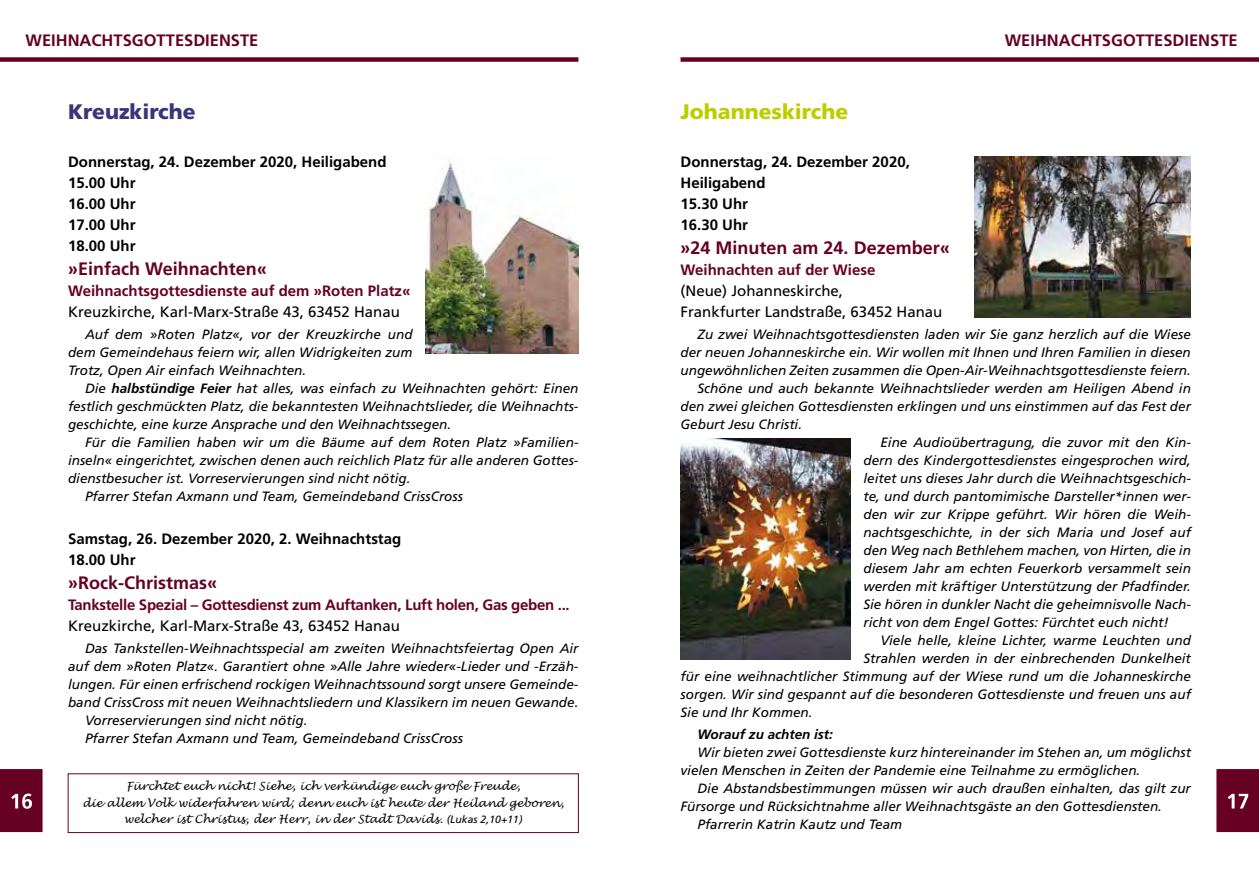
<style>
.page{position:relative;width:1259px;height:893px;background:#fff}
.page>*{position:absolute;margin:0;border:0;box-sizing:border-box;transform-origin:0 0}
.t1{font:900 21px "Frutiger LT";color:#bdcd00}
.t2{font:900 21px "Frutiger LT";color:#3a357c}
.t3{font:700 18px "Frutiger LT";color:#670124}
.t4{font:700 16.5px "Frutiger LT";color:#670124}
.t5{font:700 15px/21px "Frutiger LT";color:#000}
.t6{font:15px/21px "Frutiger LT";color:#000}
.t7{font:700 15px "Frutiger LT";letter-spacing:-.02em;color:#670124}
.t8{font:700 15px "Frutiger LT";color:#670124}
.t9{font:italic 13.5px/18px "Frutiger LT";color:#000;text-align:justify}
.t10{font:italic 700 13.5px "Frutiger LT";color:#000}
.t11{font:italic 11.25px/16.5px "Lucida Handwriting";color:#000;text-align:center}
.s1{font-weight:700}
.s2{font-family:"Frutiger LT";font-size:10.5px}
</style>
<div class="page">
<div style="left:0;top:57px;width:578px;height:5px;background:#670124"></div>
<div style="left:680px;top:57px;width:579px;height:5px;background:#670124"></div>
<svg style="left:1216px;top:769px;width:43px;height:63px;background:#6f0e2f"></svg>
<svg style="left:0;top:769px;width:43px;height:63px;background:#701131"></svg>
<img style="left:425px;top:162px;width:153px;height:191px">
<div style="left:68px;top:773px;width:511px;height:60px;border:1px solid #670124"></div>
<img style="left:680px;top:438px;width:170px;height:221px">
<img style="left:974px;top:156px;width:217px;height:162px">
<p class="t4" style="left:26px;top:31px;width:234px">Weihnachtsgottesdienste</p>
<p class="t4" style="left:1004px;top:31px;width:234px">Weihnachtsgottesdienste</p>
<h1 class="t2" style="left:68px;top:99px;width:129px">Kreuzkirche</h1>
<p class="t5" style="left:68px;top:151px;width:320px">Donnerstag, 24. Dezember 2020, Heiligabend<br>15.00 Uhr<br>16.00 Uhr<br>17.00 Uhr<br>18.00 Uhr</p>
<h2 class="t3" style="left:68px;top:258px;width:200px">»Einfach Weihnachten«</h2>
<p class="t8" style="left:68px;top:282px;width:344px">Weihnachtsgottesdienste auf dem »Roten Platz«</p>
<p class="t6" style="left:68px;top:301px;width:333px">Kreuzkirche, Karl-Marx-Straße 43, 63452 Hanau</p>
<p class="t9" style="left:68px;top:326px;width:346px;text-indent:17px">Auf dem »Roten Platz«, vor der Kreuzkirche und dem Gemeindehaus feiern wir, allen Widrigkeiten zum Trotz, Open Air einfach Weihnachten.</p>
<p class="t9" style="left:68px;top:380px;width:512px;text-indent:17px">Die <span class="s1">halbstündige Feier</span> hat alles, was einfach zu Weihnachten gehört: Einen festlich geschmückten Platz, die bekanntesten Weihnachtslieder, die Weihnachts&shy;geschichte, eine kurze Ansprache und den Weihnachtssegen.</p>
<p class="t9" style="left:85px;top:434px;width:495px">Für die Familien haben wir um die Bäume auf dem Roten Platz »Familien-</p>
<p class="t9" style="left:68px;top:452px;width:512px">inseln« eingerichtet, zwischen denen auch reichlich Platz für alle anderen Gottes-</p>
<p class="t9" style="left:68px;top:469px;width:344px">dienstbesucher ist. Vorreservierungen sind nicht nötig.</p>
<p class="t9" style="left:85px;top:487px;width:379px">Pfarrer Stefan Axmann und Team, Gemeindeband CrissCross</p>
<p class="t5" style="left:68px;top:528px;width:335px">Samstag, 26. Dezember 2020, 2. Weihnachtstag<br>18.00 Uhr</p>
<h2 class="t3" style="left:68px;top:572px;width:151px">»Rock-Christmas«</h2>
<p class="t7" style="left:68px;top:596px;width:503px">Tankstelle Spezial – Gottesdienst zum Auftanken, Luft holen, Gas geben ...</p>
<p class="t6" style="left:68px;top:615px;width:333px">Kreuzkirche, Karl-Marx-Straße 43, 63452 Hanau</p>
<p class="t9" style="left:85px;top:640px;width:495px">Das Tankstellen-Weihnachtsspecial am zweiten Weihnachtsfeiertag Open Air</p>
<p class="t9" style="left:68px;top:658px;width:512px">auf dem »Roten Platz«. Garantiert ohne »Alle Jahre wieder«-Lieder und -Erzäh-</p>
<p class="t9" style="left:68px;top:676px;width:512px">lungen. Für einen erfrischend rockigen Weihnachtssound sorgt unsere Gemeinde-</p>
<p class="t9" style="left:68px;top:694px;width:512px">band CrissCross mit neuen Weihnachtsliedern und Klassikern im neuen Gewande.</p>
<p class="t9" style="left:85px;top:712px;width:224px">Vorreservierungen sind nicht nötig.</p>
<p class="t9" style="left:85px;top:730px;width:379px">Pfarrer Stefan Axmann und Team, Gemeindeband CrissCross</p>
<p class="t11" style="left:82px;top:778px;width:483px">Fürchtet euch nicht! Siehe, ich verkündige euch große Freude,<br>die allem Volk widerfahren wird; denn euch ist heute der Heiland geboren, welcher ist Christus, der Herr, in der Stadt Davids. <span class="s2">(Lukas 2,10+11)</span></p>
<h1 class="t1" style="left:680px;top:99px;width:169px">Johanneskirche</h1>
<p class="t5" style="left:680px;top:151px;width:231px">Donnerstag, 24. Dezember 2020,<br>Heiligabend<br>15.30 Uhr<br>16.30 Uhr</p>
<h2 class="t3" style="left:680px;top:237px;width:271px">»24 M inuten am 24. Dezember«</h2>
<p class="t8" style="left:680px;top:261px;width:196px">Weihnachten auf der Wiese</p>
<p class="t6" style="left:680px;top:280px;width:263px">(Neue) Johanneskirche,<br>Frankfurter Landstraße, 63452 Hanau</p>
<p class="t9" style="left:697px;top:326px;width:495px">Zu zwei Weihnachtsgottesdiensten laden wir Sie ganz herzlich auf die Wiese</p>
<p class="t9" style="left:680px;top:344px;width:512px">der neuen Johanneskirche ein. Wir wollen mit Ihnen und Ihren Familien in diesen</p>
<p class="t9" style="left:680px;top:362px;width:512px">ungewöhnlichen Zeiten zusammen die Open-Air-Weihnachtsgottesdienste feiern.</p>
<p class="t9" style="left:697px;top:380px;width:495px">Schöne und auch bekannte Weihnachtslieder werden am Heiligen Abend in</p>
<p class="t9" style="left:680px;top:398px;width:512px">den zwei gleichen Gottesdiensten erklingen und uns einstimmen auf das Fest der</p>
<p class="t9" style="left:680px;top:416px;width:123px">Geburt Jesu Christi.</p>
<p class="t9" style="left:880px;top:434px;width:312px">Eine Audioübertragung, die zuvor mit den Kin-</p>
<p class="t9" style="left:863px;top:452px;width:329px">dern des Kindergottesdienstes eingesprochen wird,</p>
<p class="t9" style="left:863px;top:469px;width:329px">leitet uns dieses Jahr durch die Weihnachtsgeschich-</p>
<p class="t9" style="left:863px;top:487px;width:329px">te, und durch pantomimische Darsteller*innen wer-</p>
<p class="t9" style="left:863px;top:505px;width:329px">den wir zur Krippe geführt. Wir hören die Weih-</p>
<p class="t9" style="left:863px;top:523px;width:329px">nachtsgeschichte, in der sich Maria und Josef auf</p>
<p class="t9" style="left:863px;top:541px;width:329px">den Weg nach Bethlehem machen, von Hirten, die in</p>
<p class="t9" style="left:863px;top:559px;width:329px">diesem Jahr am echten Feuerkorb versammelt sein</p>
<p class="t9" style="left:863px;top:577px;width:329px">werden mit kräftiger Unterstützung der Pfadfinder.</p>
<p class="t9" style="left:863px;top:595px;width:329px">Sie hören in dunkler Nacht die geheimnisvolle Nach-</p>
<p class="t9" style="left:863px;top:613px;width:307px">richt von dem Engel Gottes: Fürchtet euch nicht!</p>
<p class="t9" style="left:880px;top:631px;width:312px">Viele helle, kleine Lichter, warme Leuchten und</p>
<p class="t9" style="left:863px;top:649px;width:329px">Strahlen werden in der einbrechenden Dunkelheit</p>
<p class="t9" style="left:680px;top:667px;width:512px">für eine weihnachtlicher Stimmung auf der Wiese rund um die Johanneskirche</p>
<p class="t9" style="left:680px;top:685px;width:512px">sorgen. Wir sind gespannt auf die besonderen Gottesdienste und freuen uns auf</p>
<p class="t9" style="left:680px;top:703px;width:134px">Sie und Ihr Kommen.</p>
<p class="t10" style="left:697px;top:727px;width:137px">Worauf zu achten ist:</p>
<p class="t9" style="left:680px;top:744px;width:512px;text-indent:17px">Wir bieten zwei Gottesdienste kurz hintereinander im Stehen an, um möglichst vielen Menschen in Zeiten der Pandemie eine Teilnahme zu ermöglichen.</p>
<p class="t9" style="left:697px;top:780px;width:495px">Die Abstandsbestimmungen müssen wir auch draußen einhalten, das gilt zur</p>
<p class="t9" style="left:680px;top:798px;width:483px">Fürsorge und Rücksichtnahme aller Weihnachtsgäste an den Gottesdiensten.</p>
<p class="t9" style="left:697px;top:816px;width:206px">Pfarrerin Katrin Kautz und Team</p>
</div>
